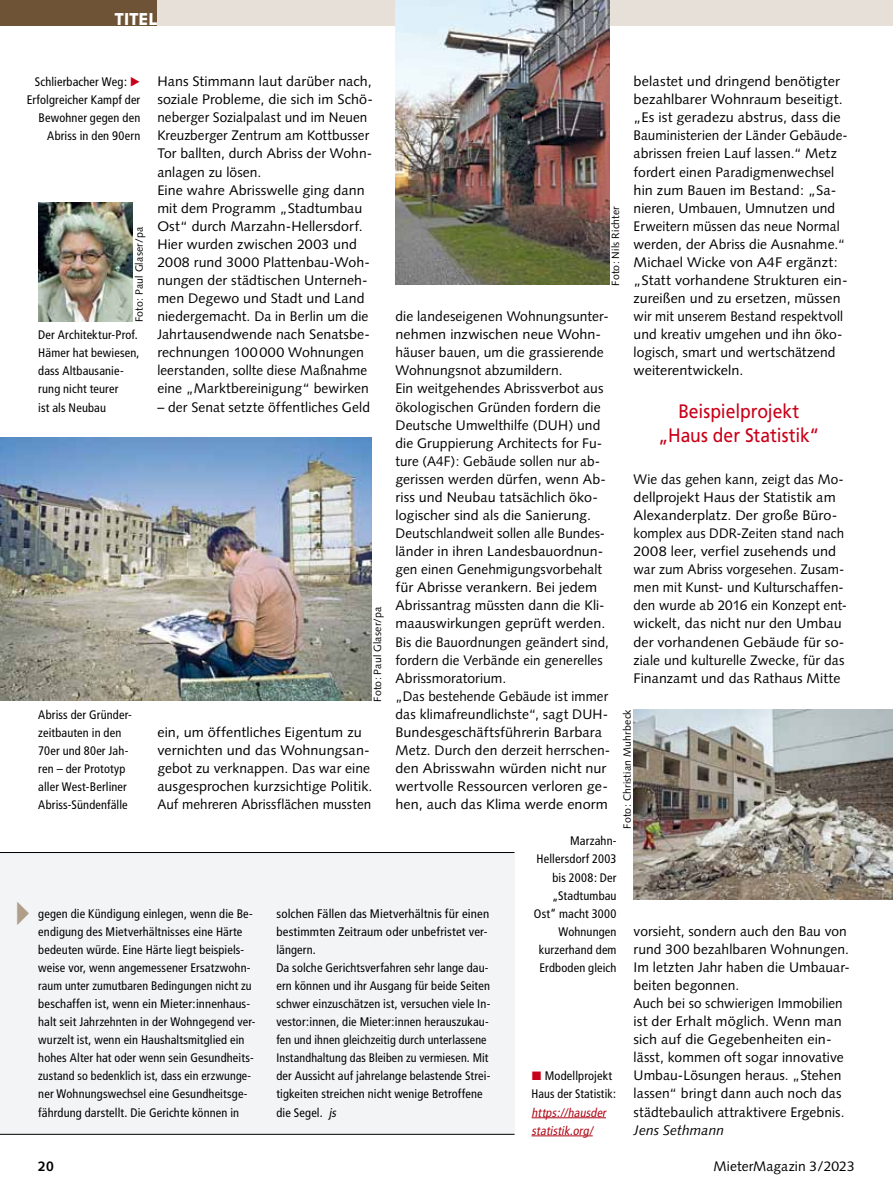
<style>
.page{position:relative;width:893px;height:1191px;background:#fff}
.page>*{position:absolute;margin:0;border:0;box-sizing:border-box;transform-origin:0 0}
.t1{font:27px "European Pi Three";color:#b09e8a}
.t2{font:19.5px/24px "Frutiger";letter-spacing:-.005em;color:#c90019;text-align:center;scale:.9 1}
.t3{font:900 17.25px "Syntax";letter-spacing:.015em;color:#fff;scale:.9 1}
.t4{font:13.8px/18px "Syntax";letter-spacing:.005em;color:#000}
.t5{font:13.8px/18px "Syntax";letter-spacing:.005em;color:#000;scale:1.04 1}
.t6{font:italic 13.8px "Syntax";letter-spacing:.005em;color:#000}
.t7{font:700 13.8px "Syntax";color:#000}
.t8{font:condensed 12.3px/18px "Frutiger";letter-spacing:.01em;color:#000}
.t9{font:condensed 12.3px/18px "Frutiger";letter-spacing:.01em;color:#000;scale:1.04 1}
.t10{font:italic condensed 12.3px/18px "Frutiger";color:#af0917}
.t11{font:10.5px "Syntax";letter-spacing:.015em;color:#000}
.s1{font-family:"European Pi Three";font-stretch:normal;color:#c90019}
.s2{font-style:italic}
</style>
<div class="page">
<div style="left:0;top:0;width:157px;height:26px;background:#6f5336"></div>
<div style="left:157px;top:0;width:736px;height:26px;background:#e7e0d8"></div>
<img style="left:395px;top:0;width:214px;height:285px">
<img style="left:634px;top:709px;width:259px;height:190px">
<img style="left:0;top:437px;width:371px;height:263px">
<img style="left:38px;top:202px;width:95px;height:119px">
<div style="left:0;top:853px;width:514px;height:281px;background:#f3f4f5"></div>
<hr style="left:0;top:1134px;width:514px;height:1px;background:#000">
<hr style="left:0;top:852px;width:514px;height:1px;background:#000">
<hr style="left:531px;top:1117px;width:75px;height:1px;background:#af0917">
<hr style="left:531px;top:1135px;width:62px;height:1px;background:#af0917">
<p class="t3" style="left:115px;top:9px;width:49px">TiTel</p>
<p class="t8" style="left:27px;top:73px;width:115px;text-align:right">Schlierbacher Weg: <span class="s1">E<br></span>Erfolgreicher Kampf der<br>Bewohner gegen den<br>Abriss in den 90ern</p>
<p class="t11" style="left:133px;top:322px;width:97px;rotate:-90deg">Foto: Paul Glaser/pa</p>
<p class="t8" style="left:38px;top:326px;width:103px">Der Architektur-Prof.<br>Hämer hat bewiesen, dass Altbausanie&shy;rung nicht teurer<br>ist als Neubau</p>
<p class="t4" style="left:157px;top:72px;width:217px">Hans Stimmann laut darüber nach, soziale Probleme, die sich im Schö&shy;neberger Sozialpalast und im Neuen<br>Kreuzberger Zentrum am Kottbusser<br>Tor ballten, durch Abriss der Wohn&shy;anlagen zu lösen.<br>Eine wahre Abrisswelle ging dann mit dem Programm „Stadtumbau<br>Ost“ durch Marzahn-Hellersdorf.<br>Hier wurden zwischen 2003 und<br>2008 rund 3000 Plattenbau-Woh&shy;nungen der städtischen Unterneh&shy;men Degewo und Stadt und Land niedergemacht. Da in Berlin um die<br>Jahrtausendwende nach Senatsbe&shy;rechnungen 100 000 Wohnungen leerstanden, sollte diese Maßnahme eine „Marktbereinigung“ bewirken</p>
<p class="t4" style="left:157px;top:398px;width:214px">– der Senat setzte öffentliches Geld</p>
<p class="t8" style="left:38px;top:705px;width:95px">Abriss der Gründer&shy;zeitbauten in den<br>70er und 80er Jah&shy;ren – der Prototyp aller West-Berliner<br>Abriss-Sündenfälle</p>
<p class="t11" style="left:371px;top:702px;width:97px;rotate:-90deg">Foto: Paul Glaser/pa</p>
<p class="t5" style="left:157px;top:723px;width:208px">ein, um öffentliches Eigentum zu vernichten und das Wohnungsan&shy;gebot zu verknappen. Das war eine ausgesprochen kurzsichtige Politik.<br>Auf mehreren Abrissflächen mussten</p>
<p class="t5" style="left:634px;top:72px;width:208px">belastet und dringend benötigter bezahlbarer Wohnraum beseitigt. „Es ist geradezu abstrus, dass die<br>Bauministerien der Länder Gebäude&shy;abrissen freien Lauf lassen.“ Metz fordert einen Paradigmenwechsel hin zum Bauen im Bestand: „Sa&shy;nieren, Umbauen, Umnutzen und<br>Erweitern müssen das neue Normal werden, der Abriss die Ausnahme.“<br>Michael Wicke von A4F ergänzt: „Statt vorhandene Strukturen ein&shy;zureißen und zu ersetzen, müssen wir mit unserem Bestand respektvoll und kreativ umgehen und ihn öko&shy;logisch, smart und wertschätzend weiterentwickeln.</p>
<p class="t11" style="left:609px;top:286px;width:81px;rotate:-90deg">Foto: Nils Richter</p>
<p class="t4" style="left:395px;top:307px;width:216px">die landeseigenen Wohnungsunter&shy;nehmen inzwischen neue Wohn&shy;häuser bauen, um die grassierende Wohnungsnot abzumildern.<br>Ein weitgehendes Abrissverbot aus ökologischen Gründen fordern die Deutsche Umwelthilfe (DUH) und die Gruppierung Architects for Fu&shy;ture (A4F): Gebäude sollen nur ab - gerissen werden dürfen, wenn Ab&shy;riss und Neubau tatsächlich öko&shy;logischer sind als die Sanierung.<br>Deutschlandweit sollen alle Bundes&shy;länder in ihren Landesbauordnun&shy;gen einen Genehmigungsvorbehalt für Abrisse verankern. Bei jedem Abrissantrag müssten dann die Kli&shy;maauswirkungen geprüft werden.<br>Bis die Bauordnungen geändert sind, fordern die Verbände ein generelles Abrissmoratorium.<br>„Das bestehende Gebäude ist immer das klimafreundlichste“, sagt DUH-Bundesgeschäftsführerin Barbara Metz. Durch den derzeit herrschen&shy;den Abrisswahn würden nicht nur wertvolle Ressourcen verloren ge&shy;hen, auch das Klima werde enorm</p>
<h2 class="t2" style="left:658px;top:398px;width:180px">Beispielprojekt „Haus der Statistik“</h2>
<p class="t4" style="left:634px;top:470px;width:215px">Wie das gehen kann, zeigt das Mo&shy;dellprojekt Haus der Statistik am Alexanderplatz. Der große Büro&shy;komplex aus DDR-Zeiten stand nach 2008 leer, verfiel zusehends und war zum Abriss vorgesehen. Zusam&shy;men mit Kunst- und Kulturschaffen&shy;den wurde ab 2016 ein Konzept ent&shy;wickelt, das nicht nur den Umbau der vorhandenen Gebäude für so&shy;ziale und kulturelle Zwecke, für das Finanzamt und das Rathaus Mitte</p>
<p class="t11" style="left:621px;top:828px;width:121px;rotate:-90deg">Foto: Christian Muhrbeck</p>
<h1 class="t1" style="left:16px;top:896px;width:15px">A</h1>
<p class="t8" style="left:38px;top:904px;width:219px">gegen die Kündigung einlegen, wenn die Be - endigung des Mietverhältnisses eine Härte bedeuten würde. Eine Härte liegt beispiels&shy;weise vor, wenn angemessener Ersatzwohn - raum unter zumutbaren Bedingungen nicht zu beschaffen ist, wenn ein Mieter:innenhaus&shy;halt seit Jahrzehnten in der Wohngegend ver&shy;wurzelt ist, wenn ein Haushaltsmitglied ein hohes Alter hat oder wenn sein Gesundheits&shy;zustand so bedenklich ist, dass ein erzwunge&shy;ner Wohnungswechsel eine Gesundheitsge&shy;fährdung darstellt. Die Gerichte können in</p>
<p class="t9" style="left:276px;top:904px;width:207px">solchen Fällen das Mietverhältnis für einen bestimmten Zeitraum oder unbefristet ver&shy;längern.<br>Da solche Gerichtsverfahren sehr lange dau&shy;ern können und ihr Aus gang für beide Seiten schwer einzuschätzen ist, versuchen viele In&shy;vestor:innen, die Mieter:innen herauszukau&shy;fen und ihnen gleichzeitig durch unterlassene Instandhaltung das Bleiben zu vermiesen. Mit der Aussicht auf jahrelange belastende Strei&shy;tigkeiten streichen nicht wenige Betroffene die Segel. <span class="s2">js</span></p>
<p class="t8" style="left:534px;top:832px;width:84px;text-align:right">Marzahn-<br>Hellersdorf 2003 bis 2008: Der „Stadtumbau<br>Ost“ macht 3000<br>Wohnungen kurzerhand dem<br>Erdboden gleich</p>
<p class="t8" style="left:531px;top:1067px;width:86px"><span class="s1">L</span> Modellprojekt<br>Haus der Statistik:</p>
<p class="t10" style="left:531px;top:1103px;width:79px">https://hausder statistik.org/</p>
<p class="t4" style="left:634px;top:922px;width:218px">vorsieht, sondern auch den Bau von rund 300 bezahlbaren Wohnungen.<br>Im letzten Jahr haben die Umbauar&shy;beiten begonnen.<br>Auch bei so schwierigen Immobilien ist der Erhalt möglich. Wenn man sich auf die Gegebenheiten ein&shy;lässt, kommen oft sogar innovative<br>Umbau-Lösungen heraus. „Stehen lassen“ bringt dann auch noch das städtebaulich attraktivere Ergebnis.</p>
<p class="t6" style="left:634px;top:1121px;width:92px">Jens Sethmann</p>
<p class="t7" style="left:38px;top:1158px;width:17px">20</p>
<p class="t4" style="left:713px;top:1157px;width:143px">MieterMagazin 3/2023</p>
</div>
